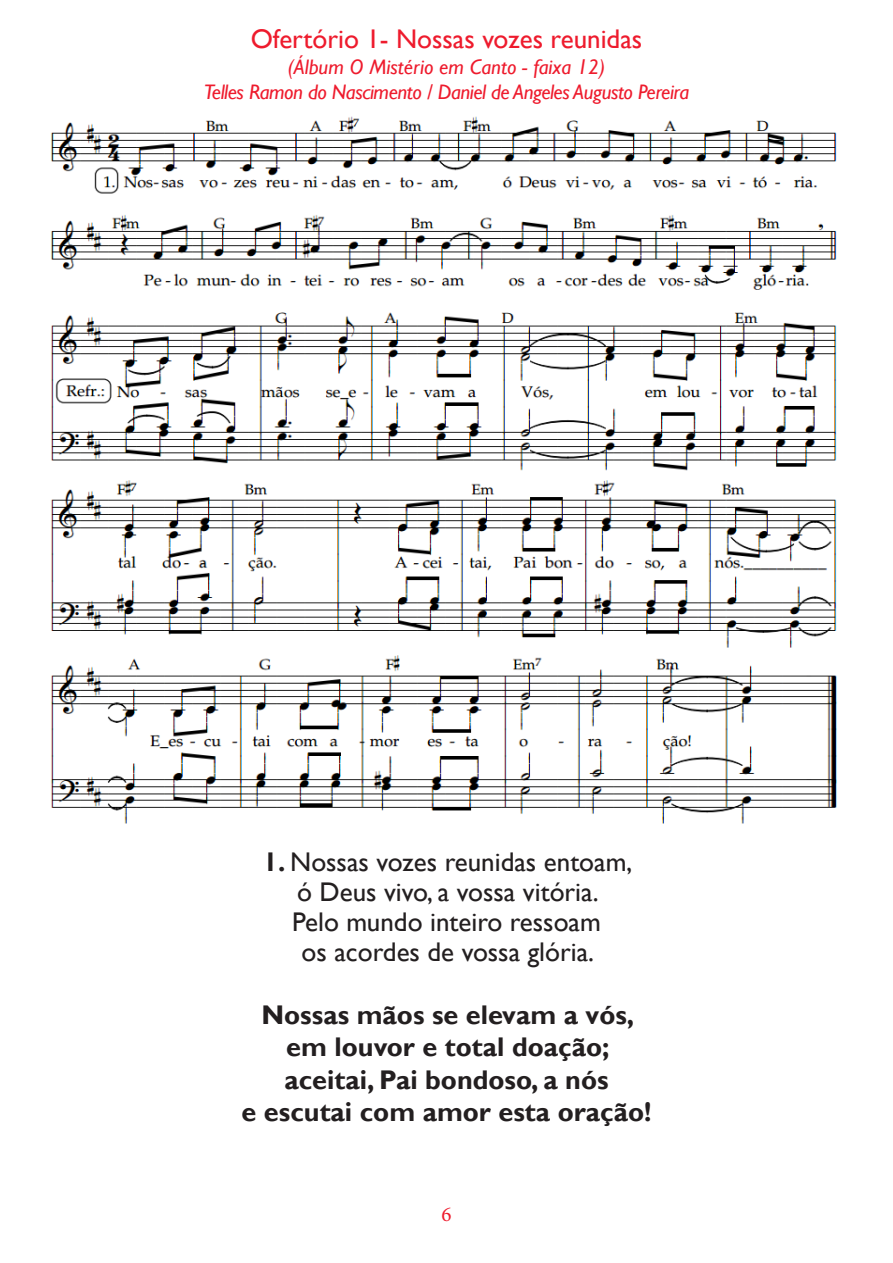
<style>
.page{position:relative;width:893px;height:1263px;background:#fff}
.page>*{position:absolute;margin:0;border:0;box-sizing:border-box;transform-origin:0 0}
.Música{font:27px/30px "Gill Sans";color:#231f20;text-align:center}
.Refrão{font:700 27px "Gill Sans";color:#231f20}
.NOME_DA_MÚSICA{font:27px "Gill Sans";color:#ee1b2d}
.itálico{font:italic 21px "Gill Sans";letter-spacing:-.02em;color:#ee1b2d}
.itálico-2{font:italic 21px "Gill Sans";color:#ee1b2d}
.t1{font:21px "Minion Pro";color:#ee1b2d}
.t2{font:19.35px "Cambria";color:#000;scale:1.05 1}
.s1{font-weight:700}
</style>
<div class="page">
<img style="left:50px;top:116px;width:787px;height:708px">
<p class="NOME_DA_MÚSICA" style="left:251px;top:24px;width:393px">Ofertório 1- Nossas vozes reunidas</p>
<p class="itálico-2" style="left:288px;top:54px;width:319px">(Álbum O Mistério em Canto - faixa 12)</p>
<p class="itálico" style="left:204px;top:79px;width:487px">Telles Ramon do Nascimento / Daniel de Angeles Augusto Pereira</p>
<p class="Música" style="left:263px;top:848px;width:371px"><span class="s1">1.</span> Nossas vozes reunidas entoam, ó Deus vivo, a vossa vitória.<br>Pelo mundo inteiro ressoam<br>os acordes de vossa glória.</p>
<p class="Refrão" style="left:261px;top:998px;width:374px">Nossas mãos se elevam a vós,</p>
<p class="Refrão" style="left:286px;top:1031px;width:325px">em louvor e total doação;</p>
<p class="Refrão" style="left:284px;top:1063px;width:326px">aceitai, Pai bondoso, a nós</p>
<p class="Refrão" style="left:242px;top:1095px;width:411px">e escutai com amor esta oração!</p>
<p class="t2" style="left:308px;top:1043px;width:259px">vos rogamos em nossos versos.</p>
<p class="t1" style="left:441px;top:1200px;width:12px">6</p>
</div>
